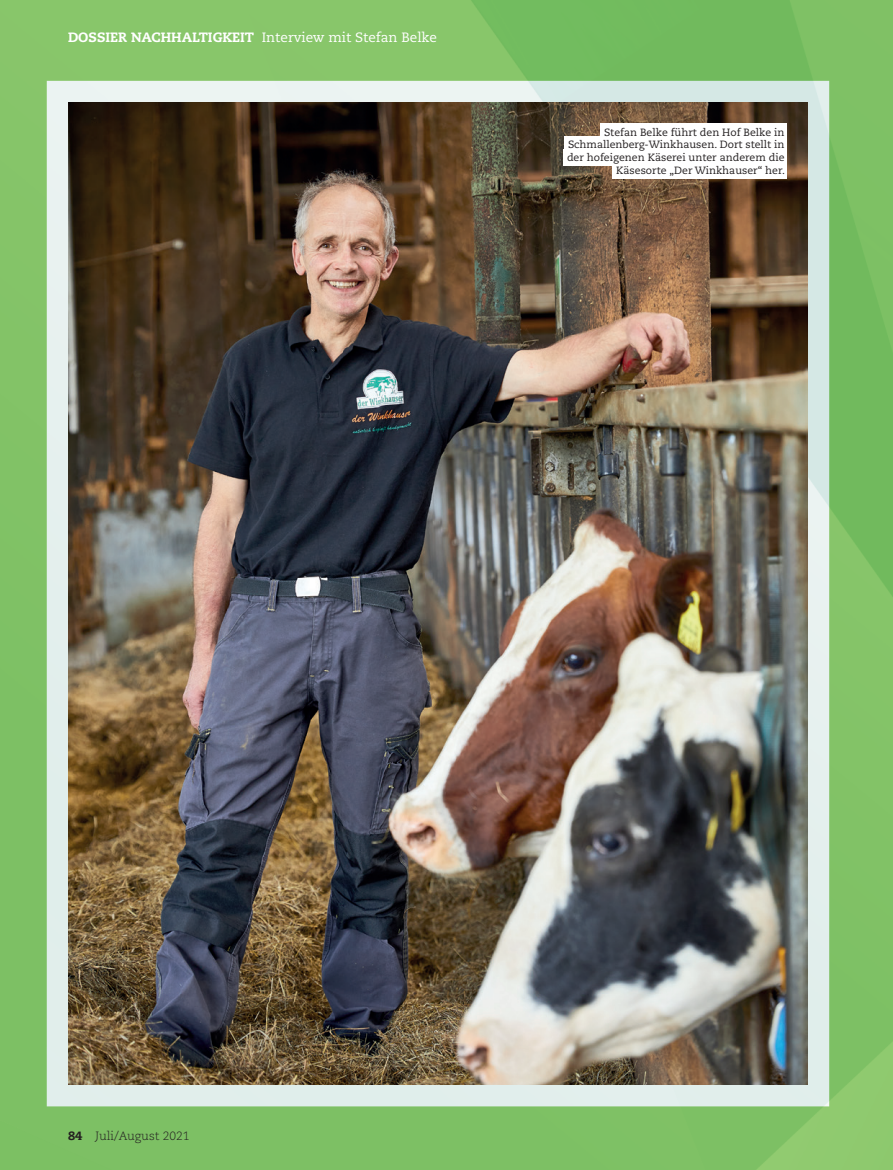
<style>
.page{position:relative;width:893px;height:1170px;background:#fff}
.page>*{position:absolute;margin:0;border:0;box-sizing:border-box;transform-origin:0 0}
.t1{font:13.5px "Caecilia LT Std";color:#fff}
.t2{font:300 12px "Caecilia LT Std";color:#231f20}
.t3{font:10.5px/12.8px "Caecilia LT Std";color:#231f20;text-align:right}
.s1{font-weight:800}
</style>
<div class="page">
<img style="left:0;top:0;width:893px;height:1169px">
<img style="left:68px;top:102px;width:740px;height:982px">
<div style="left:600px;top:123px;width:187px;height:17px;background:#fff"></div>
<div style="left:564px;top:136px;width:223px;height:17px;background:#fff"></div>
<div style="left:563px;top:149px;width:224px;height:17px;background:#fff"></div>
<div style="left:612px;top:162px;width:175px;height:16px;background:#fff"></div>
<p class="t1" style="left:68px;top:29px;width:371px"><span class="s1">DOSSIER NACHHALTIGKEIT</span> Interview mit Stefan Belke</p>
<p class="t3" style="left:567px;top:126px;width:219px">Stefan Belke führt den Hof Belke in Schmallenberg-Winkhausen. Dort stellt in der hofeigenen Käserei unter anderem die Käsesorte „Der Winkhauser“ her.</p>
<p class="t2" style="left:68px;top:1129px;width:123px"><span class="s1">84</span> Juli/August 2021</p>
</div>
